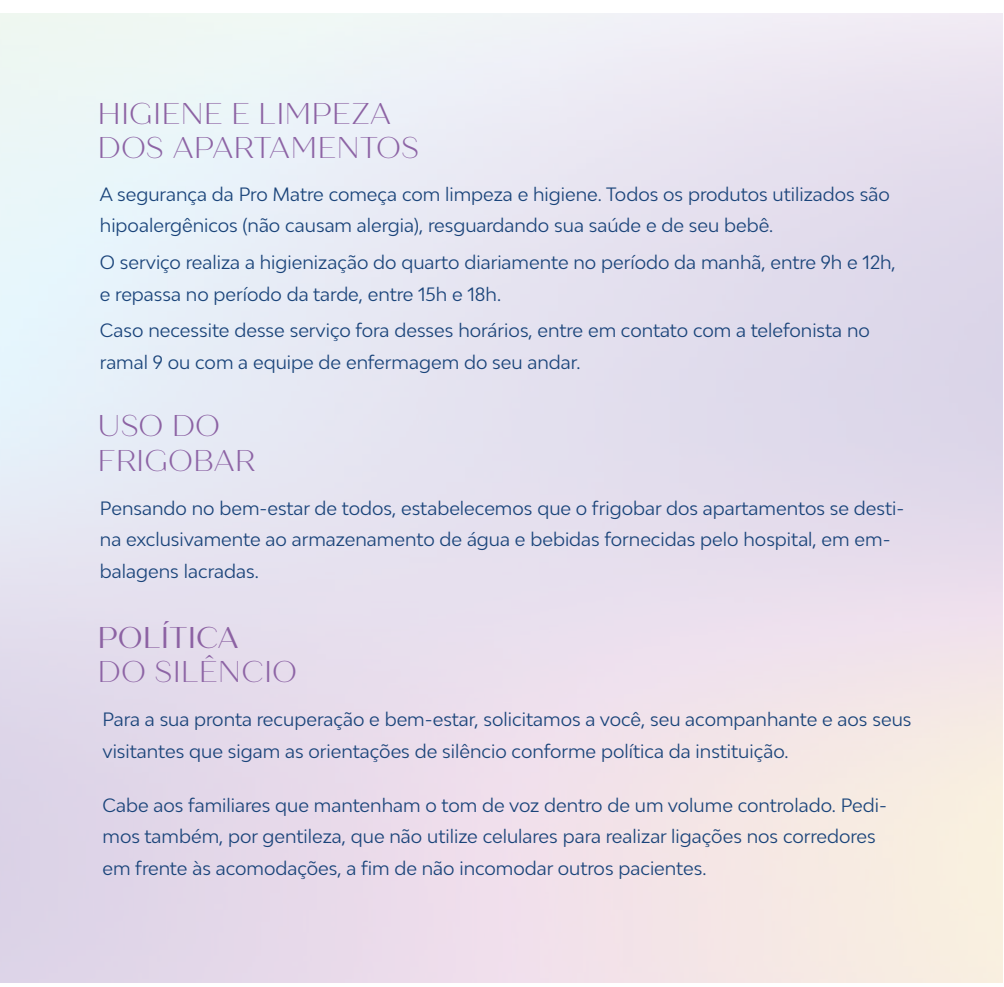
<style>
.page{position:relative;width:1004px;height:987px;background:#fff}
.page>*{position:absolute;margin:0;border:0;box-sizing:border-box;transform-origin:0 0}
.t1{font:300 30px "Quiche Sans";color:#8d64a5}
.t2{font:300 30px "Quiche Sans";color:#8c62a3}
.t3{font:30px "Quiche Sans";color:#8c62a3}
.t4{font:18px/31.5px "Bw Modelica";color:#1a447a}
</style>
<div class="page">
<h1 class="t2" style="left:98px;top:96px;width:295px">HIGIENE E LIMPEZA</h1>
<h1 class="t1" style="left:98px;top:130px;width:323px">DOS APARTAMENTOS</h1>
<p class="t4" style="left:100px;top:178px;width:791px">A segurança da Pro Matre começa com limpeza e higiene. Todos os produtos utilizados são hipoalergênicos (não causam alergia), resguardando sua saúde e de seu bebê.</p>
<p class="t4" style="left:100px;top:246px;width:797px">O serviço realiza a higienização do quarto diariamente no período da manhã, entre 9h e 12h, e repassa no período da tarde, entre 15h e 18h.</p>
<p class="t4" style="left:100px;top:314px;width:771px">Caso necessite desse serviço fora desses horários, entre em contato com a telefonista no ramal 9 ou com a equipe de enfermagem do seu andar.</p>
<h1 class="t2" style="left:98px;top:408px;width:124px">USO DO</h1>
<h1 class="t1" style="left:98px;top:443px;width:159px">FRIGOBAR</h1>
<p class="t4" style="left:100px;top:491px;width:805px">Pensando no bem-estar de todos, estabelecemos que o frigobar dos apartamentos se desti&shy;na exclusivamente ao armazenamento de água e bebidas fornecidas pelo hospital, em em&shy;balagens lacradas.</p>
<h1 class="t3" style="left:98px;top:619px;width:143px">POLÍTICA</h1>
<h1 class="t1" style="left:98px;top:654px;width:201px">DO SILÊNCIO</h1>
<p class="t4" style="left:102px;top:703px;width:810px">Para a sua pronta recuperação e bem-estar, solicitamos a você, seu acompanhante e aos seus visitantes que sigam as orientações de silêncio conforme política da instituição.</p>
<p class="t4" style="left:102px;top:788px;width:786px">Cabe aos familiares que mantenham o tom de voz dentro de um volume controlado. Pedi&shy;mos também, por gentileza, que não utilize celulares para realizar ligações nos corredores em frente às acomodações, a fim de não incomodar outros pacientes.</p>
</div>
